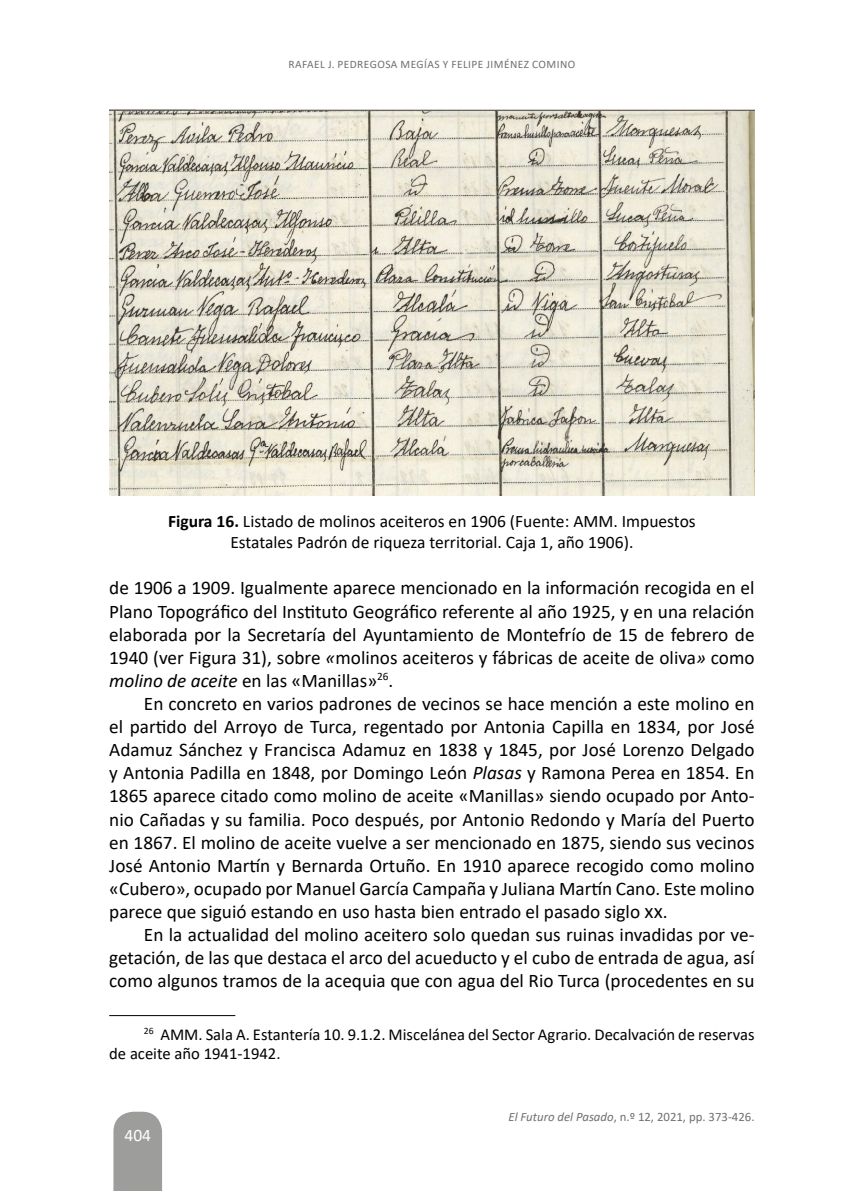
<style>
.page{position:relative;width:844px;height:1191px;background:#fff}
.page>*{position:absolute;margin:0;border:0;box-sizing:border-box;transform-origin:0 0}
.Cuerpo_de_texto{font:19.25px/23.1px "Calibri";color:#000;text-align:justify}
.pie_img_tabla{font:17.5px/21px "Calibri";color:#000;text-align:center}
.t1{font:17.5px "Calibri";color:#fff}
.Notas_a_pie{font:16.62px/19.9px "Calibri";color:#000}
.t2{font:12.78px "Calibri";color:#707070}
.t3{font:11.38px "Calibri";letter-spacing:.04em;color:#707070}
.s1{font-weight:700}
.s2{font-style:italic}
</style>
<div class="page">
<svg style="left:113px;top:1111px;width:49px;height:80px"></svg>
<hr style="left:109px;top:1015px;width:126px;height:1px;background:#000">
<img style="left:109px;top:109px;width:645px;height:387px">
<p class="t3" style="left:288px;top:56px;width:288px">RAFAEL J. PEDREGOSA MEGÍAS Y FELIPE JIMÉNEZ COMINO</p>
<p class="pie_img_tabla" style="left:168px;top:510px;width:529px"><span class="s1">Figura 16.</span> Listado de molinos aceiteros en 1906 (Fuente: AMM. Impuestos<br>Estatales Padrón de riqueza territorial. Caja 1, año 1906).</p>
<p class="Cuerpo_de_texto" style="left:109px;top:576px;width:646px">de 1906 a 1909. Igualmente aparece mencionado en la información recogida en el Plano Topográfico del Instituto Geográfico referente al año 1925, y en una relación elaborada por la Secretaría del Ayuntamiento de Montefrío de 15 de febrero de 1940 (ver Figura 31), sobre <span class="s2">«</span>molinos aceiteros y fábricas de aceite de oliva<span class="s2">»</span> como <span class="s2">molino de aceite</span> en las «Manillas»<sup>26</sup>.</p>
<p class="Cuerpo_de_texto" style="left:109px;top:691px;width:646px;text-indent:35px">En concreto en varios padrones de vecinos se hace mención a este molino en el partido del Arroyo de Turca, regentado por Antonia Capilla en 1834, por José Adamuz Sánchez y Francisca Adamuz en 1838 y 1845, por José Lorenzo Delgado y Antonia Padilla en 1848, por Domingo León <span class="s2">Plasas</span> y Ramona Perea en 1854. En 1865 aparece citado como molino de aceite «Manillas» siendo ocupado por Anto&shy;nio Cañadas y su familia. Poco después, por Antonio Redondo y María del Puerto en 1867. El molino de aceite vuelve a ser mencionado en 1875, siendo sus vecinos José Antonio Martín y Bernarda Ortuño. En 1910 aparece recogido como molino «Cubero», ocupado por Manuel García Campaña y Juliana Martín Cano. Este molino parece que siguió estando en uso hasta bien entrado el pasado siglo xx.</p>
<p class="Cuerpo_de_texto" style="left:109px;top:922px;width:646px;text-indent:35px">En la actualidad del molino aceitero solo quedan sus ruinas invadidas por ve&shy;getación, de las que destaca el arco del acueducto y el cubo de entrada de agua, así como algunos tramos de la acequia que con agua del Rio Turca (procedentes en su</p>
<p class="Notas_a_pie" style="left:109px;top:1023px;width:646px;text-indent:35px"><sup>26</sup> AMM. Sala A. Estantería 10. 9.1.2. Miscelánea del Sector Agrario. Decalvación de reservas de aceite año 1941-1942.</p>
<p class="t1" style="left:124px;top:1123px;width:28px">404</p>
<p class="t2" style="left:508px;top:1107px;width:247px"><span class="s2">El Futuro del Pasado</span>, n.º 12, 2021, pp. 373-426.</p>
</div>
